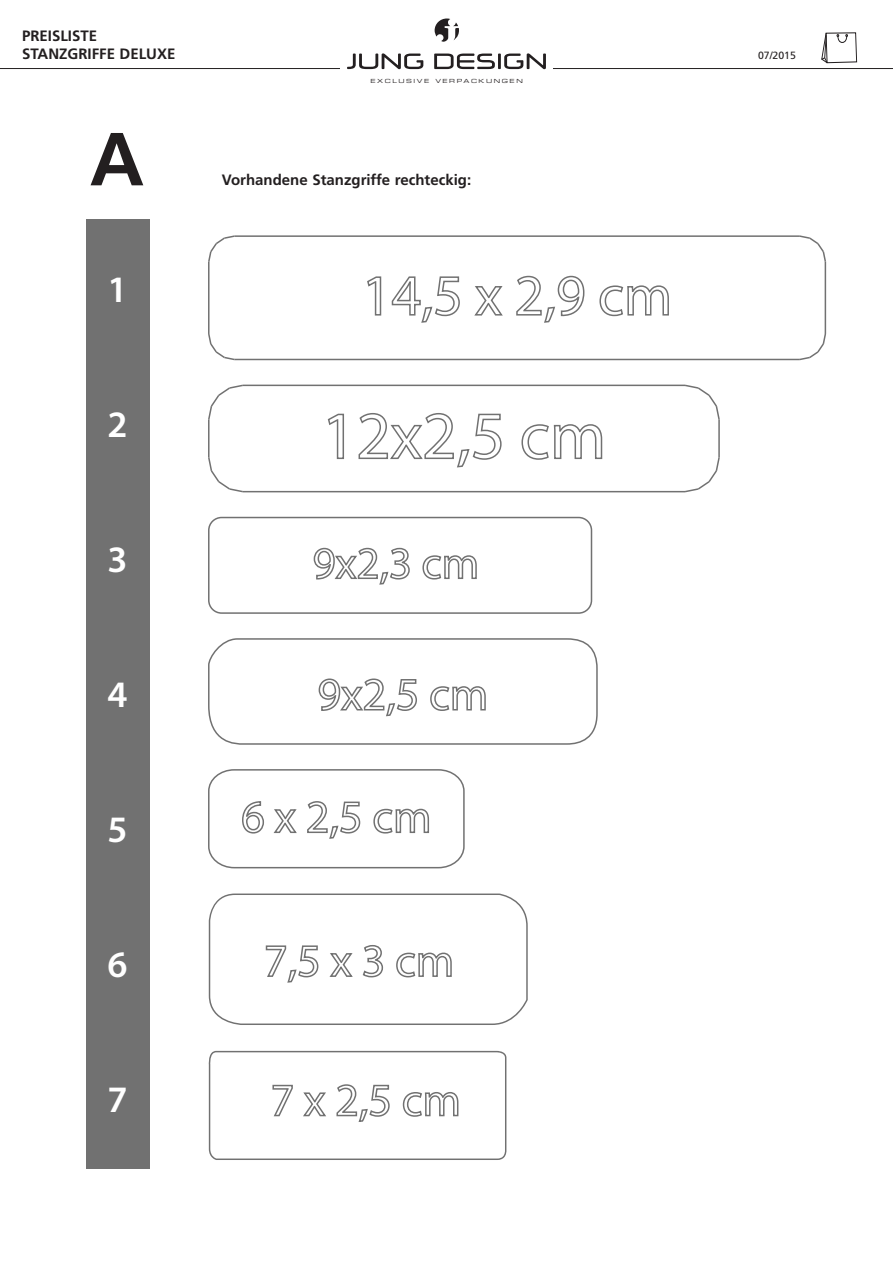
<style>
.page{position:relative;width:893px;height:1263px;background:#fff}
.page>*{position:absolute;margin:0;border:0;box-sizing:border-box;transform-origin:0 0}
.t1{font:700 75px "Frutiger LT Pro";color:#231f20}
.t2{font:600 37.5px "Myriad Pro";color:#fff}
.t3{font:700 15px/18px "Frutiger LT Pro";color:#231f20}
.t4{font:10.5px "Frutiger LT Pro";color:#231f20}
.t5{font:5.7px "Eurostile Extended Two";letter-spacing:.265em;color:#231f20;scale:1.05 1}
</style>
<div class="page">
<hr style="left:0;top:68px;width:893px;height:1px;background:#231f20">
<svg style="left:821px;top:32px;width:36px;height:32px"></svg>
<div style="left:340px;top:19px;width:213px;height:65px;background:#fff"></div>
<hr style="left:498px;top:54px;width:3px;height:15px;background:#231f20">
<svg style="left:504px;top:53px;width:42px;height:16px"></svg>
<svg style="left:434px;top:54px;width:61px;height:15px"></svg>
<svg style="left:347px;top:53px;width:76px;height:16px"></svg>
<svg style="left:435px;top:19px;width:24px;height:23px"></svg>
<div style="left:86px;top:219px;width:64px;height:949px;background:#717171"></div>
<svg style="left:313px;top:547px;width:97px;height:38px"></svg>
<svg style="left:422px;top:555px;width:55px;height:25px"></svg>
<div style="left:208px;top:517px;width:384px;height:97px;border:2px solid #717171;border-radius:13px"></div>
<hr style="left:243px;top:491px;width:442px;height:1px;background:#717171">
<hr style="left:243px;top:385px;width:442px;height:1px;background:#717171">
<svg style="left:208px;top:458px;width:37px;height:35px"></svg>
<hr style="left:208px;top:419px;width:2px;height:39px;background:#717171">
<svg style="left:208px;top:384px;width:37px;height:37px"></svg>
<svg style="left:683px;top:458px;width:37px;height:35px"></svg>
<hr style="left:718px;top:419px;width:2px;height:39px;background:#717171">
<svg style="left:683px;top:384px;width:37px;height:37px"></svg>
<svg style="left:327px;top:413px;width:17px;height:47px"></svg>
<svg style="left:358px;top:413px;width:144px;height:55px"></svg>
<svg style="left:521px;top:424px;width:82px;height:36px"></svg>
<hr style="left:234px;top:359px;width:566px;height:1px;background:#717171">
<hr style="left:234px;top:235px;width:566px;height:2px;background:#717171">
<hr style="left:208px;top:262px;width:2px;height:72px;background:#717171">
<svg style="left:208px;top:332px;width:28px;height:29px"></svg>
<svg style="left:208px;top:235px;width:28px;height:28px"></svg>
<hr style="left:825px;top:262px;width:1px;height:72px;background:#717171">
<svg style="left:798px;top:332px;width:29px;height:29px"></svg>
<svg style="left:798px;top:235px;width:29px;height:28px"></svg>
<svg style="left:367px;top:276px;width:15px;height:40px"></svg>
<svg style="left:391px;top:276px;width:69px;height:47px"></svg>
<svg style="left:474px;top:286px;width:29px;height:30px"></svg>
<svg style="left:516px;top:275px;width:69px;height:48px"></svg>
<svg style="left:599px;top:285px;width:70px;height:32px"></svg>
<svg style="left:208px;top:769px;width:257px;height:100px"></svg>
<svg style="left:208px;top:638px;width:390px;height:107px"></svg>
<svg style="left:209px;top:893px;width:319px;height:132px"></svg>
<svg style="left:208px;top:1051px;width:299px;height:109px"></svg>
<p class="t3" style="left:22px;top:28px;width:155px">PREISLISTE<br>STANZGRIFFE DELUXE</p>
<h1 class="t1" style="left:90px;top:133px;width:56px">A</h1>
<h2 class="t2" style="left:108px;top:276px;width:22px">1</h2>
<h2 class="t2" style="left:108px;top:410px;width:22px">2</h2>
<h2 class="t2" style="left:108px;top:545px;width:22px">3</h2>
<h2 class="t2" style="left:108px;top:680px;width:22px">4</h2>
<h2 class="t2" style="left:108px;top:815px;width:22px">5</h2>
<h2 class="t2" style="left:108px;top:950px;width:22px">6</h2>
<h2 class="t2" style="left:108px;top:1085px;width:22px">7</h2>
<p class="t5" style="left:371px;top:79px;width:146px">EXCLUSIVE VERPACKUNGEN</p>
<p class="t3" style="left:222px;top:173px;width:251px">Vorhandene Stanzgriffe rechteckig:</p>
<p class="t4" style="left:758px;top:52px;width:39px">07/2015</p>
</div>
